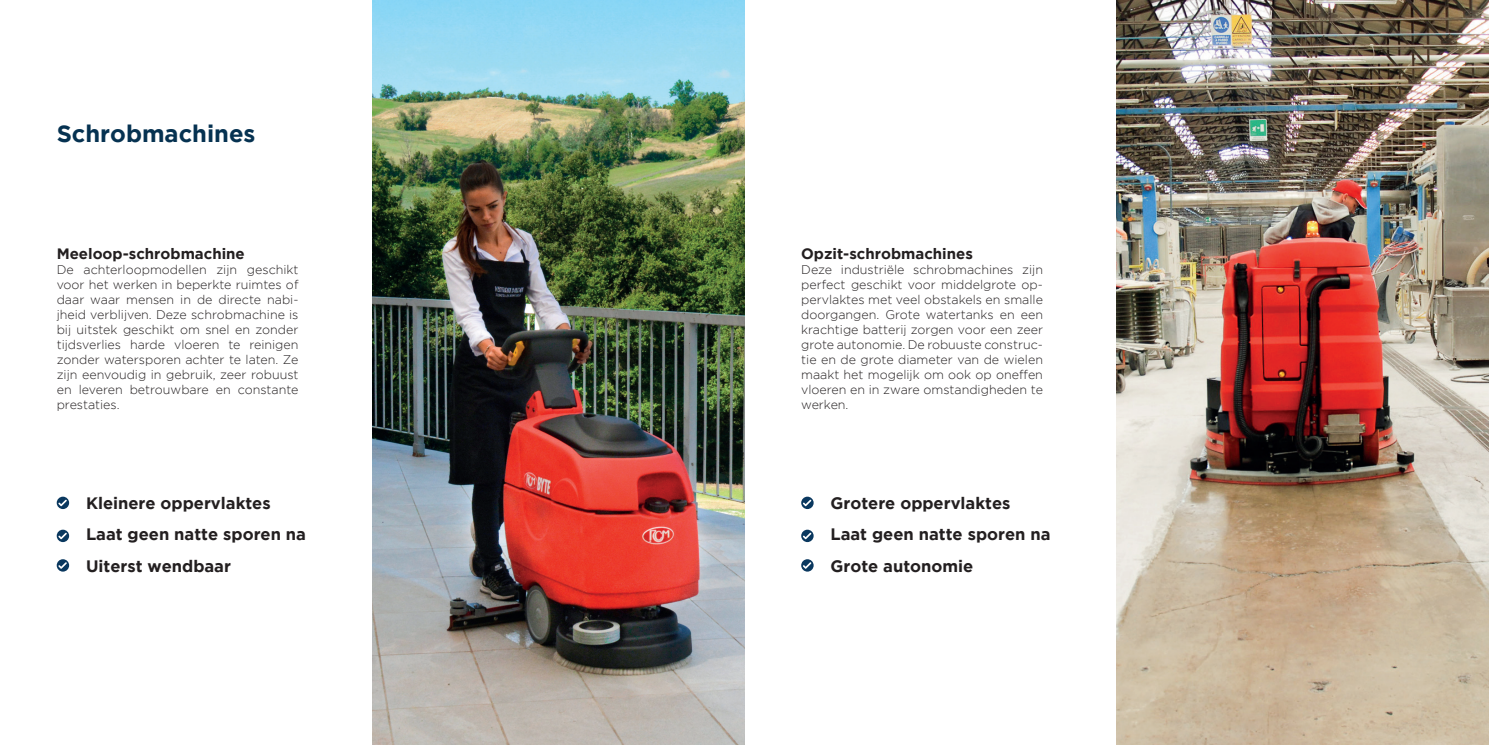
<style>
.page{position:relative;width:1489px;height:745px;background:#fff}
.page>*{position:absolute;margin:0;border:0;box-sizing:border-box;transform-origin:0 0}
.t1{font:700 23.75px "Gotham";color:#063251}
.t2{font:700 16.5px/31.5px "Gotham";color:#231f20}
.t3{font:700 15px "Gotham";color:#231f20}
.t4{font:300 12.5px/15px "Gotham";color:#231f20;text-align:justify}
</style>
<div class="page">
<img style="left:372px;top:0;width:372px;height:744px">
<svg style="left:57px;top:496px;width:12px;height:12px"></svg>
<svg style="left:58px;top:499px;width:9px;height:7px"></svg>
<svg style="left:57px;top:529px;width:12px;height:12px"></svg>
<svg style="left:58px;top:532px;width:9px;height:7px"></svg>
<div style="left:57px;top:559px;width:12px;height:12px;background:#0a385f;border-radius:50%"></div>
<svg style="left:58px;top:562px;width:9px;height:6px"></svg>
<img style="left:1116px;top:0;width:372px;height:744px">
<svg style="left:801px;top:496px;width:12px;height:12px"></svg>
<svg style="left:802px;top:499px;width:9px;height:7px"></svg>
<svg style="left:801px;top:529px;width:12px;height:12px"></svg>
<svg style="left:802px;top:532px;width:9px;height:7px"></svg>
<svg style="left:801px;top:559px;width:12px;height:12px"></svg>
<svg style="left:802px;top:562px;width:9px;height:6px"></svg>
<h1 class="t1" style="left:57px;top:119px;width:200px">Schrobmachines</h1>
<p class="t3" style="left:57px;top:245px;width:190px">Meeloop-schrobmachine</p>
<p class="t4" style="left:57px;top:262px;width:243px">De achterloopmodellen zijn geschikt voor het werken in beperkte ruimtes of daar waar mensen in de directe nabi&shy;jheid verblijven. Deze schrobmachine is bij uitstek geschikt om snel en zonder tijdsverlies harde vloeren te reinigen zonder watersporen achter te laten. Ze zijn eenvoudig in gebruik, zeer robuust en leveren betrouwbare en constante prestaties.</p>
<h2 class="t2" style="left:86px;top:486px;width:221px">Kleinere oppervlaktes<br>Laat geen natte sporen na<br>Uiterst wendbaar</h2>
<p class="t3" style="left:801px;top:245px;width:173px">Opzit-schrobmachines</p>
<p class="t4" style="left:801px;top:262px;width:243px">Deze industriële schrobmachines zijn perfect geschikt voor middelgrote op&shy;pervlaktes met veel obstakels en smalle doorgangen. Grote watertanks en een krachtige batterij zorgen voor een zeer grote autonomie. De robuuste construc&shy;tie en de grote diameter van de wielen maakt het mogelijk om ook op oneffen vloeren en in zware omstandigheden te werken.</p>
<h2 class="t2" style="left:830px;top:486px;width:221px">Grotere oppervlaktes<br>Laat geen natte sporen na<br>Grote autonomie</h2>
</div>
